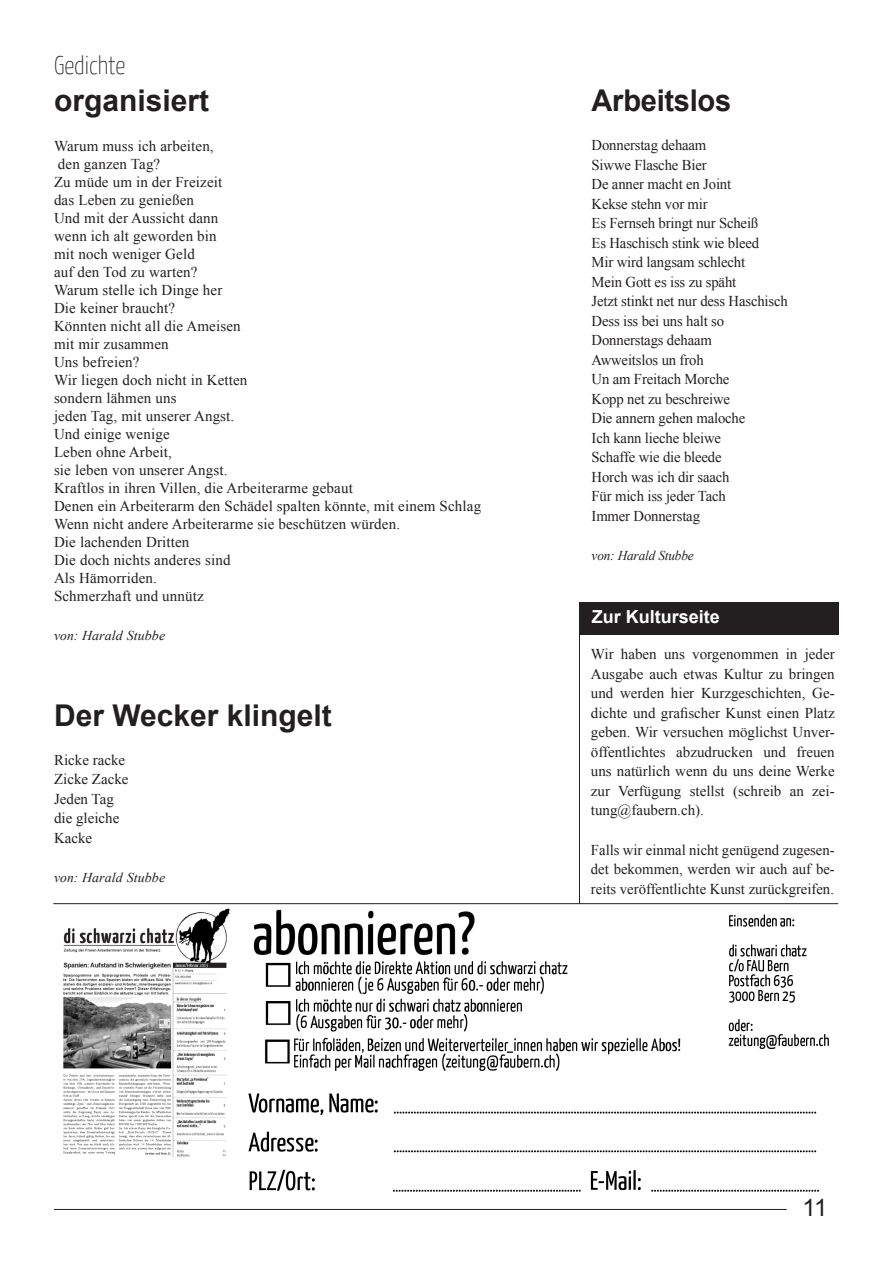
<style>
.page{position:relative;width:893px;height:1263px;background:#fff}
.page>*{position:absolute;margin:0;border:0;box-sizing:border-box;transform-origin:0 0}
.t1{font:700 30px "Arial";color:#231f20}
.t2{font:100 25.5px "Yanone Kaffeesatz";color:#231f20}
.t3{font:24px "Arial";color:#231f20}
.t4{font:700 18px "Arial";color:#fff}
.t5{font:15px/18px "Times New Roman";letter-spacing:.01em;color:#231f20;text-align:justify}
.t6{font:15px/19.5px "Times New Roman";letter-spacing:-.01em;color:#231f20}
.t7{font:italic 13.5px "Times New Roman";letter-spacing:.01em;color:#231f20}
.t8{font:italic 13.5px "Times New Roman";letter-spacing:-.01em;color:#231f20}
</style>
<div class="page">
<img style="left:63px;top:908px;width:766px;height:284px">
<hr style="left:53px;top:903px;width:785px;height:1px;background:#231f20">
<hr style="left:54px;top:1209px;width:733px;height:1px;background:#231f20">
<div style="left:579px;top:602px;width:260px;height:33px;background:#231f20"></div>
<hr style="left:579px;top:602px;width:1px;height:301px;background:#231f20">
<h2 class="t2" style="left:54px;top:50px;width:73px">Gedichte</h2>
<h1 class="t1" style="left:54px;top:81px;width:157px">organisiert</h1>
<p class="t5" style="left:54px;top:137px;width:429px;text-align:left">Warum muss ich arbeiten,<br>den ganzen Tag?<br>Zu müde um in der Freizeit<br>das Leben zu genießen<br>Und mit der Aussicht dann<br>wenn ich alt geworden bin<br>mit noch weniger Geld<br>auf den Tod zu warten?<br>Warum stelle ich Dinge her<br>Die keiner braucht?<br>Könnten nicht all die Ameisen<br>mit mir zusammen<br>Uns befreien?<br>Wir liegen doch nicht in Ketten<br>sondern lähmen uns<br>jeden Tag, mit unserer Angst.<br>Und einige wenige<br>Leben ohne Arbeit,<br>sie leben von unserer Angst.<br>Kraftlos in ihren Villen, die Arbeiterarme gebaut<br>Denen ein Arbeiterarm den Schädel spalten könnte, mit einem Schlag<br>Wenn nicht andere Arbeiterarme sie beschützen würden.<br>Die lachenden Dritten<br>Die doch nichts anderes sind<br>Als Hämorriden.<br>Schmerzhaft und unnütz</p>
<p class="t7" style="left:54px;top:626px;width:113px">von: Harald Stubbe</p>
<h1 class="t1" style="left:54px;top:695px;width:279px">Der Wecker klingelt</h1>
<p class="t5" style="left:54px;top:750px;width:76px;line-height:19.5px;text-align:left">Ricke racke<br>Zicke Zacke<br>Jeden Tag die gleiche<br>Kacke</p>
<p class="t7" style="left:54px;top:868px;width:113px">von: Harald Stubbe</p>
<h1 class="t1" style="left:592px;top:81px;width:141px">Arbeitslos</h1>
<p class="t6" style="left:592px;top:135px;width:198px">Donnerstag dehaam<br>Siwwe Flasche Bier<br>De anner macht en Joint<br>Kekse stehn vor mir<br>Es Fernseh bringt nur Scheiß<br>Es Haschisch stink wie bleed<br>Mir wird langsam schlecht<br>Mein Gott es iss zu späht<br>Jetzt stinkt net nur dess Haschisch<br>Dess iss bei uns halt so<br>Donnerstags dehaam<br>Awweitslos un froh<br>Un am Freitach Morche<br>Kopp net zu beschreiwe<br>Die annern gehen maloche<br>Ich kann lieche bleiwe<br>Schaffe wie die bleede<br>Horch was ich dir saach<br>Für mich iss jeder Tach<br>Immer Donnerstag</p>
<p class="t8" style="left:592px;top:546px;width:104px">von: Harald Stubbe</p>
<p class="t4" style="left:592px;top:604px;width:130px">Zur Kulturseite</p>
<p class="t5" style="left:591px;top:644px;width:245px;line-height:19.5px">Wir haben uns vorgenommen in jeder Ausgabe auch etwas Kultur zu bringen und werden hier Kurzgeschichten, Ge&shy;dichte und grafischer Kunst einen Platz geben. Wir versuchen möglichst Unver&shy;öffentlichtes abzudrucken und freuen uns natürlich wenn du uns deine Werke zur Verfügung stellst (schreib an zei&shy;tung@faubern.ch).</p>
<p class="t5" style="left:591px;top:839px;width:245px;line-height:19.5px">Falls wir einmal nicht genügend zugesen&shy;det bekommen, werden wir auch auf be&shy;reits veröffentlichte Kunst zurückgreifen.</p>
<h3 class="t3" style="left:802px;top:1192px;width:26px">11</h3>
</div>
